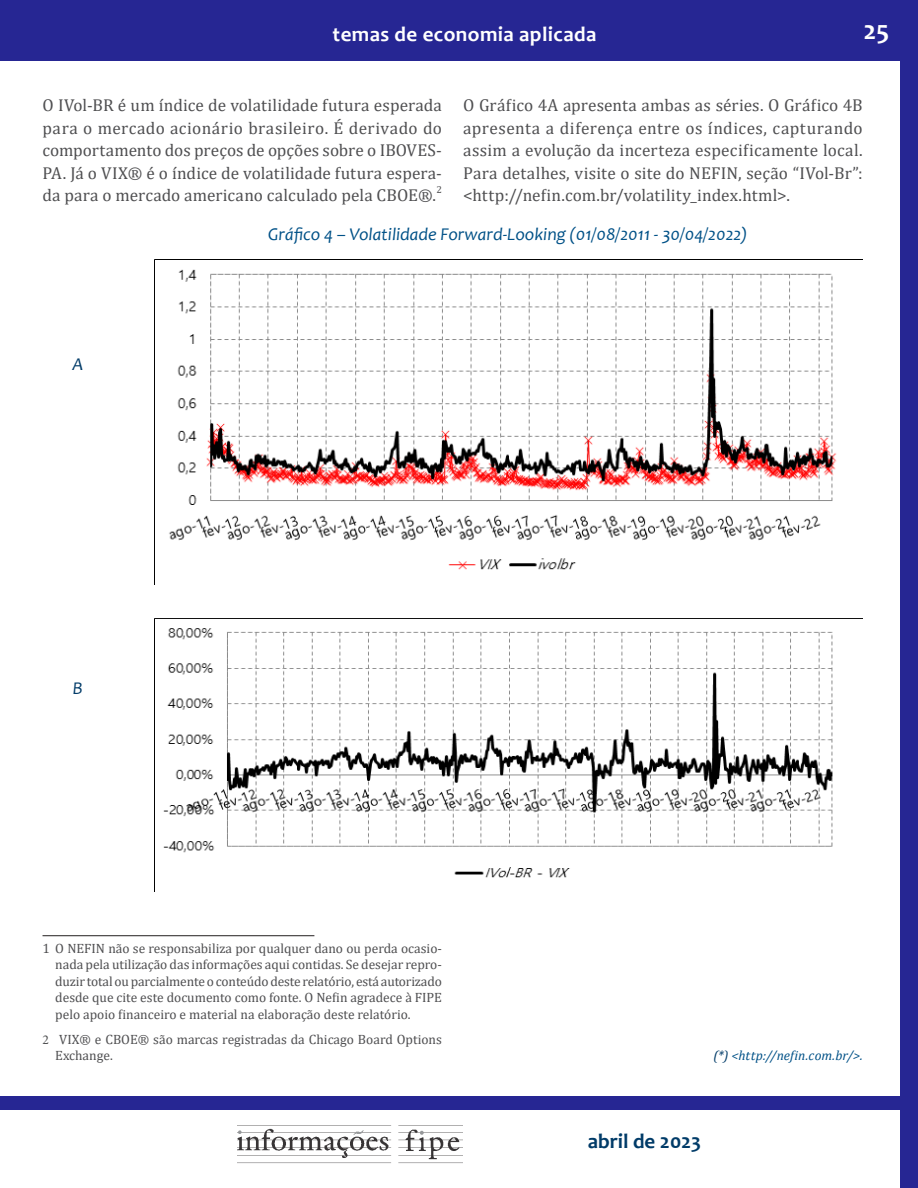
<style>
.page{position:relative;width:918px;height:1188px;background:#fff}
.page>*{position:absolute;margin:0;border:0;box-sizing:border-box;transform-origin:0 0}
.t1{font:700 27px "Candara";color:#fff}
.t2{font:700 21px "Candara";letter-spacing:.02em;color:#fff}
.t3{font:700 21px "Candara";color:#003b68}
.t4{font:italic 18px "Candara";color:#005187}
.t5{font:italic 18px "Candara";color:#003b68}
.t6{font:17.25px/22.5px "Cambria";letter-spacing:.005em;color:#4f4f51;text-align:justify}
.t7{font:13.5px/16.5px "Cambria";color:#4f4f51;text-align:justify}
.t8{font:italic 13.5px "Cambria";letter-spacing:.005em;color:#005187}
.t9{font:10.05px "Cambria";color:#4f4f51}
.s1{font-family:"Minion Pro";color:#4e4f50}
.s2{color:#003b68}
</style>
<div class="page">
<div style="left:900px;top:0;width:18px;height:1188px;background:#262693"></div>
<div style="left:0;top:0;width:918px;height:61px;background:#262693"></div>
<img style="left:238px;top:1128px;width:225px;height:36px">
<div style="left:0;top:1097px;width:918px;height:13px;background:#262693"></div>
<hr style="left:43px;top:935px;width:271px;height:1px;background:#231f20">
<img style="left:154px;top:260px;width:683px;height:325px">
<img style="left:154px;top:618px;width:709px;height:273px">
<p class="t2" style="left:333px;top:21px;width:265px">temas de economia aplicada</p>
<h1 class="t1" style="left:863px;top:13px;width:27px">25</h1>
<p class="t6" style="left:43px;top:94px;width:401px">O IVol-BR é um índice de volatilidade futura esperada para o mercado acionário brasileiro. É derivado do comportamento dos preços de opções sobre o IBOVES-PA. Já o VIX® é o índice de volatilidade futura espera&shy;da para o mercado americano calculado pela CBOE®.</p>
<p class="t9" style="left:436px;top:183px;width:7px">2</p>
<p class="t6" style="left:463px;top:94px;width:401px">O Gráfico 4A apresenta ambas as séries. O Gráfico 4B apresenta a diferença entre os índices, capturando assim a evolução da incerteza especificamente local.<br>Para detalhes, visite o site do NEFIN, seção “IVol-Br”: &lt;http://nefin.com.br/volatility_index.html&gt;.</p>
<p class="t5" style="left:72px;top:353px;width:12px">A</p>
<p class="t5" style="left:73px;top:676px;width:11px">B</p>
<p class="t4" style="left:268px;top:223px;width:481px">Gráfico 4 – Volatilidade Forward-Looking (01/08/2011 - 30/04/2022)</p>
<p class="t7" style="left:55px;top:940px;width:388px;text-indent:-13px">1 O NEFIN não se responsabiliza por qualquer dano ou perda ocasio&shy;nada pela utilização das informações aqui contidas. Se desejar repro&shy;duzir total ou parcialmente o conteúdo deste relatório, está autorizado desde que cite este documento como fonte. O Nefin agradece à FIPE pelo apoio financeiro e material na elaboração deste relatório.</p>
<p class="t7" style="left:55px;top:1031px;width:388px;text-indent:-13px"><span class="s1">2</span> VIX® e CBOE® são marcas registradas da Chicago Board Options<br>Exchange.</p>
<p class="t8" style="left:713px;top:1046px;width:151px"><span class="s2">(*)</span> &lt;http://nefin.com.br/&gt;.</p>
<p class="t3" style="left:588px;top:1128px;width:115px">abril de 2023</p>
</div>
